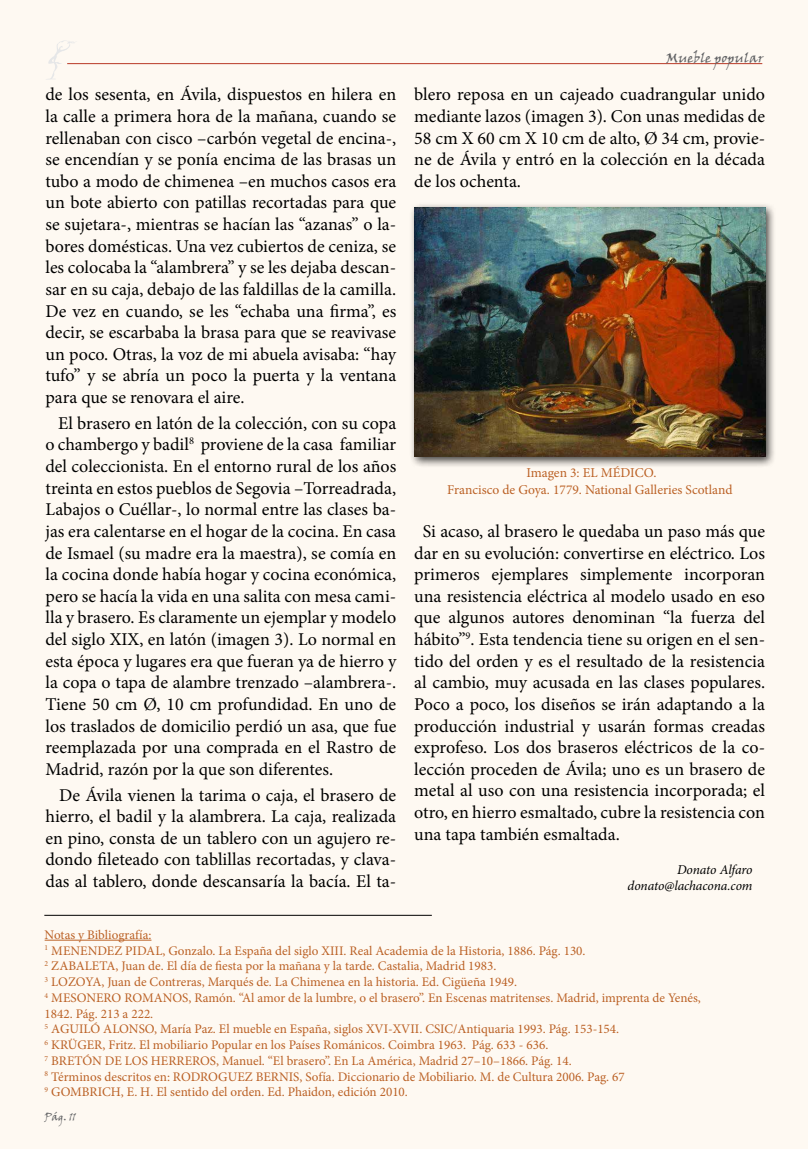
<style>
.page{position:relative;width:808px;height:1149px;background:#fff}
.page>*{position:absolute;margin:0;border:0;box-sizing:border-box;transform-origin:0 0}
.t1{font:18px/21.6px "Minion Pro";color:#000;text-align:justify}
.t2{font:13.5px/16.2px "Minion Pro";color:#bb6125;text-align:center}
.t3{font:italic 13.5px/16.2px "Minion Pro";letter-spacing:-.01em;color:#000;text-align:right}
.t4{font:13.5px "Viner Hand ITC";color:#616264}
.t5{font:13.2px/15.8px "Minion Pro";color:#bb6125}
.t6{font:10.5px "Viner Hand ITC";color:#616264}
</style>
<div class="page">
<div style="left:0;top:0;width:808px;height:1148px;background:#fef9f2"></div>
<hr style="left:67px;top:63px;width:695px;height:1px;background:#b93926">
<svg style="left:46px;top:40px;width:31px;height:40px"></svg>
<hr style="left:45px;top:939px;width:106px;height:1px;background:#bb6125">
<hr style="left:44px;top:914px;width:388px;height:1px;background:#000">
<div style="left:409px;top:202px;width:367px;height:265px;background:#000;opacity:.75"></div>
<img style="left:415px;top:208px;width:350px;height:248px">
<p class="t1" style="left:45px;top:84px;width:352px">de los sesenta, en Ávila, dispuestos en hilera en la calle a primera hora de la mañana, cuando se rellenaban con cisco –carbón vegetal de encina-, se encendían y se ponía encima de las brasas un tubo a modo de chimenea –en muchos casos era un bote abierto con patillas recortadas para que se sujetara-, mientras se hacían las “azanas” o la&shy;bores domésticas. Una vez cubiertos de ceniza, se les colocaba la “alambrera” y se les dejaba descan&shy;sar en su caja, debajo de las faldillas de la camilla.<br>De vez en cuando, se les “echaba una firma”, es decir, se escarbaba la brasa para que se reavivase un poco. Otras, la voz de mi abuela avisaba: “hay tufo” y se abría un poco la puerta y la ventana para que se renovara el aire.</p>
<p class="t1" style="left:45px;top:412px;width:352px;text-indent:13px">El brasero en latón de la colección, con su copa o chambergo y badil<sup>8</sup> proviene de la casa familiar del coleccionista. En el entorno rural de los años treinta en estos pueblos de Segovia –Torreadrada, Labajos o Cuéllar-, lo normal entre las clases ba&shy;jas era calentarse en el hogar de la cocina. En casa de Ismael (su madre era la maestra), se comía en la cocina donde había hogar y cocina económica, pero se hacía la vida en una salita con mesa cami&shy;lla y brasero. Es claramente un ejemplar y modelo del siglo XIX, en latón (imagen 3). Lo normal en esta época y lugares era que fueran ya de hierro y la copa o tapa de alambre trenzado –alambrera-.<br>Tiene 50 cm Ø, 10 cm profundidad. En uno de los traslados de domicilio perdió un asa, que fue reemplazada por una comprada en el Rastro de Madrid, razón por la que son diferentes.</p>
<p class="t1" style="left:45px;top:783px;width:352px;text-indent:14px">De Ávila vienen la tarima o caja, el brasero de hierro, el badil y la alambrera. La caja, realizada en pino, consta de un tablero con un agujero re&shy;dondo fileteado con tablillas recortadas, y clava&shy;das al tablero, donde descansaría la bacía. El ta-</p>
<p class="t4" style="left:666px;top:49px;width:99px">Mueble popular</p>
<p class="t1" style="left:414px;top:84px;width:352px">blero reposa en un cajeado cuadrangular unido mediante lazos (imagen 3). Con unas medidas de 58 cm X 60 cm X 10 cm de alto, Ø 34 cm, provie&shy;ne de Ávila y entró en la colección en la década de los ochenta.</p>
<p class="t2" style="left:447px;top:465px;width:287px">Imagen 3: EL MÉDICO.<br>Francisco de Goya. 1779. National Galleries Scotland</p>
<p class="t1" style="left:414px;top:520px;width:352px;text-indent:8px">Si acaso, al brasero le quedaba un paso más que dar en su evolución: convertirse en eléctrico. Los primeros ejemplares simplemente incorporan una resistencia eléctrica al modelo usado en eso que algunos autores denominan “la fuerza del hábito”<sup>9</sup>. Esta tendencia tiene su origen en el sen&shy;tido del orden y es el resultado de la resistencia al cambio, muy acusada en las clases populares.<br>Poco a poco, los diseños se irán adaptando a la producción industrial y usarán formas creadas exprofeso. Los dos braseros eléctricos de la co&shy;lección proceden de Ávila; uno es un brasero de metal al uso con una resistencia incorporada; el otro, en hierro esmaltado, cubre la resistencia con una tapa también esmaltada.</p>
<p class="t3" style="left:628px;top:861px;width:126px">Donato Alfaro donato@lachacona.com</p>
<p class="t5" style="left:45px;top:926px;width:658px">Notas y Bibliografía:<br><sup>1</sup> MENENDEZ PIDAL, Gonzalo. La España del siglo XIII. Real Academia de la Historia, 1886. Pág. 130.<br><sup>2</sup> ZABALETA, Juan de. El día de fiesta por la mañana y la tarde. Castalia, Madrid 1983.<br><sup>3</sup> LOZOYA, Juan de Contreras, Marqués de. La Chimenea en la historia. Ed. Cigüeña 1949.<br><sup>4</sup> MESONERO ROMANOS, Ramón. “Al amor de la lumbre, o el brasero”. En Escenas matritenses. Madrid, imprenta de Yenés, 1842. Pág. 213 a 222.<br><sup>5</sup> AGUILÓ ALONSO, María Paz. El mueble en España, siglos XVI-XVII. CSIC/Antiquaria 1993. Pág. 153-154.<br><sup>6</sup> KRÜGER, Fritz. El mobiliario Popular en los Países Románicos. Coimbra 1963. Pág. 633 - 636.<br><sup>7</sup> BRETÓN DE LOS HERREROS, Manuel. “El brasero”. En La América, Madrid 27–10–1866. Pág. 14.<br><sup>8</sup> Términos descritos en: RODROGUEZ BERNIS, Sofía. Diccionario de Mobiliario. M. de Cultura 2006. Pag. 67<br><sup>9</sup> GOMBRICH, E. H. El sentido del orden. Ed. Phaidon, edición 2010.</p>
<p class="t6" style="left:44px;top:1110px;width:33px">Pág. 11</p>
</div>
